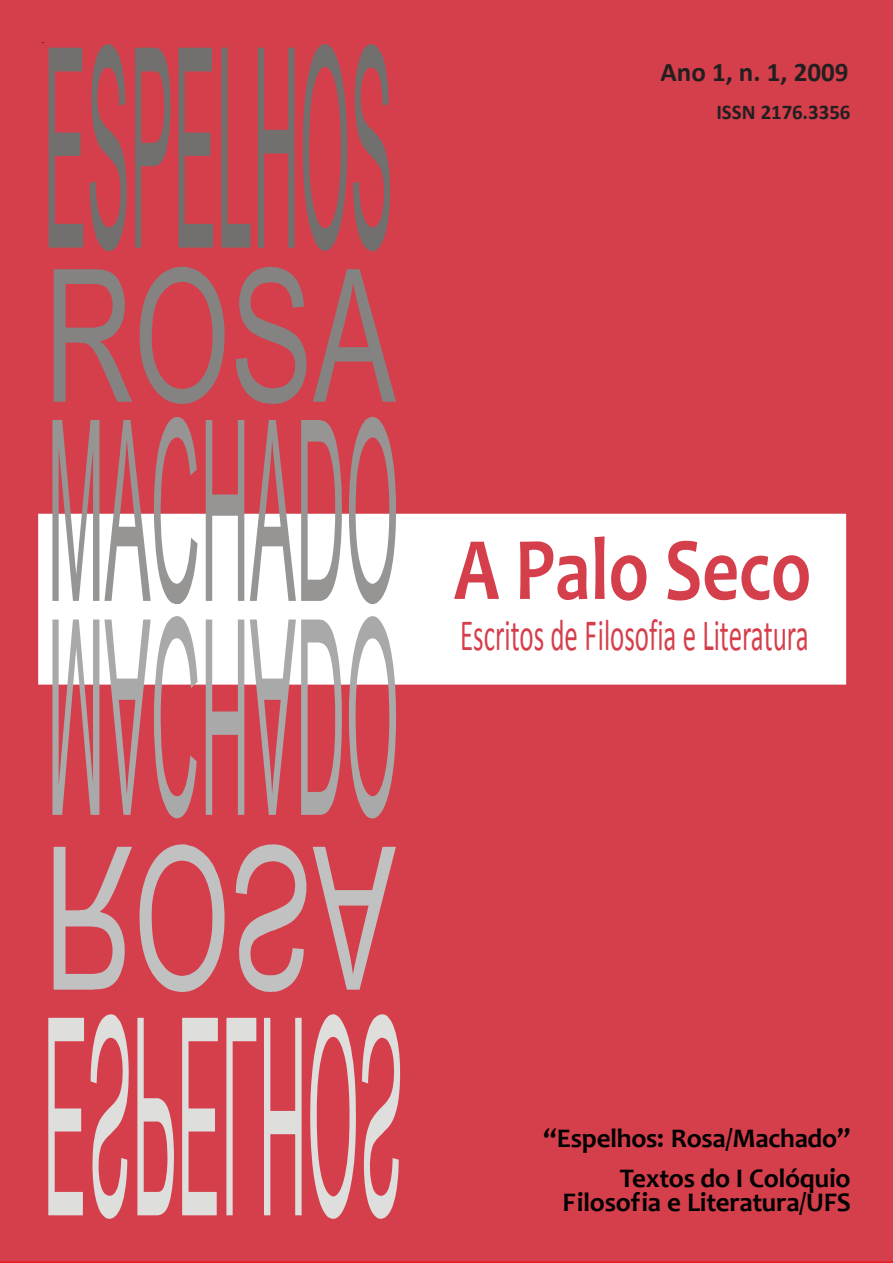
<style>
.page{position:relative;width:893px;height:1263px;background:#d53f4c}
.page>*{position:absolute;margin:0;border:0;box-sizing:border-box;transform-origin:0 0}
.t1{font:700 90px "Candara";color:#d53f4c;scale:.8 1}
.t2{font:45px "Calibri";color:#d53f4c;scale:.6 1}
.t3{font:700 27px/39.8px "Candara";letter-spacing:-.01em;color:#000;text-align:right}
.t4{font:700 27px "Calibri";color:#231f20}
.t5{font:700 21px "Calibri";letter-spacing:-.005em;color:#231f20}
</style>
<div class="page">
<div style="left:39px;top:514px;width:806px;height:170px;background:#fff"></div>
<div style="left:38px;top:514px;width:808px;height:171px;border:2px solid #fff"></div>
<svg style="left:48px;top:1018px;width:36px;height:197px;background:#d9868d"></svg>
<svg style="left:91px;top:1012px;width:38px;height:209px;background:#d87e85"></svg>
<svg style="left:137px;top:1018px;width:37px;height:197px;background:#d87d85"></svg>
<svg style="left:182px;top:1018px;width:36px;height:197px;background:#d9868d"></svg>
<svg style="left:226px;top:1018px;width:30px;height:197px;background:#d76e77"></svg>
<svg style="left:264px;top:1018px;width:38px;height:197px;background:#d88087"></svg>
<svg style="left:310px;top:1012px;width:92px;height:220px;background:#d7717a"></svg>
<svg style="left:90px;top:42px;width:38px;height:212px;background:#ae5159"></svg>
<svg style="left:135px;top:48px;width:36px;height:200px;background:#ad5259"></svg>
<svg style="left:178px;top:48px;width:35px;height:200px;background:#a8545b"></svg>
<svg style="left:221px;top:48px;width:29px;height:200px;background:#b64d56"></svg>
<svg style="left:258px;top:48px;width:36px;height:200px;background:#ac525a"></svg>
<svg style="left:303px;top:36px;width:44px;height:215px;background:#b24f57"></svg>
<svg style="left:353px;top:42px;width:37px;height:212px;background:#ad5259"></svg>
<svg style="left:54px;top:847px;width:78px;height:143px;background:#cc777e"></svg>
<svg style="left:139px;top:843px;width:86px;height:157px;background:#ce6972"></svg>
<svg style="left:235px;top:843px;width:161px;height:149px;background:#ce6a73"></svg>
<svg style="left:52px;top:267px;width:344px;height:553px"></svg>
<svg style="left:43px;top:42px;width:40px;height:206px;background:#ae5159"></svg>
<p class="t4" style="left:660px;top:55px;width:189px">Ano 1, n. 1, 2009</p>
<p class="t5" style="left:716px;top:99px;width:136px">ISSN 2176.3356</p>
<h1 class="t1" style="left:454px;top:515px;width:448px">A Palo Seco</h1>
<h2 class="t2" style="left:460px;top:607px;width:582px">Escritos de Filosofia e Literatura</h2>
<p class="t3" style="left:544px;top:1118px;width:308px">“Espelhos: Rosa/Machado”<br>Textos do I Colóquio</p>
<p class="t3" style="left:562px;top:1183px;width:290px">Filosofia e Literatura/UFS</p>
</div>
